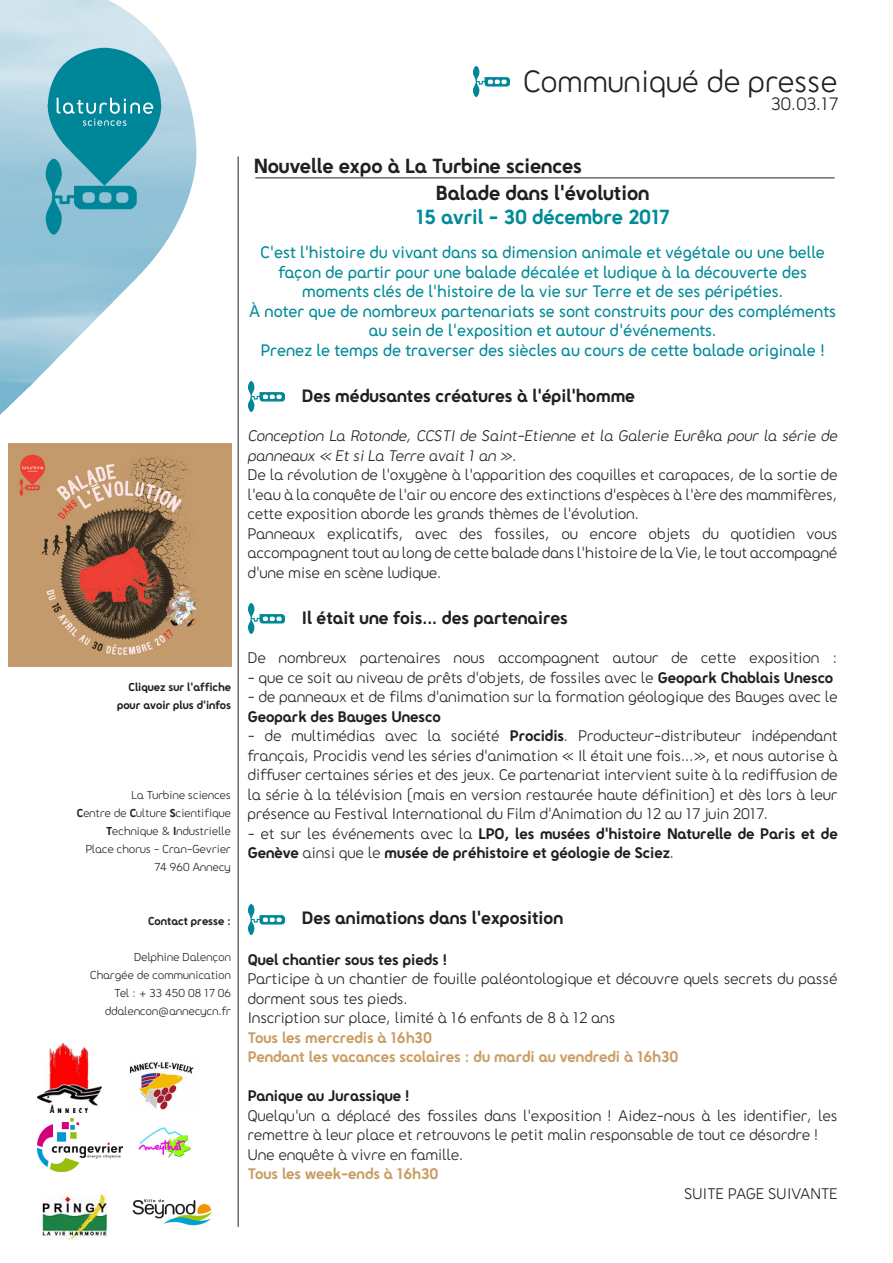
<style>
.page{position:relative;width:893px;height:1263px;background:#fff}
.page>*{position:absolute;margin:0;border:0;box-sizing:border-box;transform-origin:0 0}
.t1{font:36px "FNAC Regular";color:#231f20}
.t2{font:700 24px/24px "FNAC Regular";color:#008b98;text-align:center}
.t3{font:700 24px "FNAC Regular";color:#231f20}
.t4{font:700 21px "FNAC Regular";color:#231f20}
.t5{font:21px "FNAC Regular";color:#231f20}
.t6{font:700 19.5px/19.5px "FNAC Demi";color:#008b98;text-align:center}
.t7{font:18px/19.5px "FNAC Regular";color:#231f20;text-align:justify}
.t8{font:700 18px/19.5px "FNAC Regular";color:#231f20}
.t9{font:italic 18px/19.5px "FNAC Regular";color:#231f20}
.t10{font:700 18px "FNAC Regular";color:#c99e64}
.t11{font:13.5px/18px "FNAC Regular";color:#231f20;text-align:right}
.t12{font:700 13.5px "FNAC Regular";color:#231f20}
.s1{font-weight:700}
.s2{color:#231f20}
.s3{font-weight:400}
</style>
<div class="page">
<img style="left:473px;top:67px;width:36px;height:30px">
<hr style="left:255px;top:177px;width:579px;height:1px;background:#231f20">
<img style="left:248px;top:382px;width:36px;height:30px">
<hr style="left:238px;top:156px;width:1px;height:1071px;background:#231f20">
<img style="left:0;top:0;width:197px;height:415px">
<img style="left:248px;top:604px;width:36px;height:30px">
<img style="left:138px;top:1127px;width:53px;height:31px">
<img style="left:37px;top:1044px;width:64px;height:69px">
<img style="left:129px;top:1062px;width:65px;height:48px">
<img style="left:37px;top:1119px;width:85px;height:52px">
<img style="left:42px;top:1192px;width:65px;height:48px">
<img style="left:132px;top:1199px;width:80px;height:27px">
<img style="left:248px;top:905px;width:36px;height:30px">
<img style="left:9px;top:443px;width:223px;height:223px">
<p class="t1" style="left:524px;top:64px;width:316px">Communiqué de presse</p>
<p class="t5" style="left:771px;top:93px;width:68px">30.03.17</p>
<p class="t12" style="left:128px;top:681px;width:104px">Cliquez sur l’affiche</p>
<p class="t12" style="left:117px;top:699px;width:116px">pour avoir plus d’infos</p>
<p class="t11" style="left:132px;top:786px;width:101px">La Turbine sciences</p>
<p class="t11" style="left:77px;top:804px;width:156px"><span class="s1">C</span>entre de <span class="s1">C</span>ulture <span class="s1">S</span>cientifique</p>
<p class="t11" style="left:106px;top:822px;width:126px"><span class="s1">T</span>echnique &amp; <span class="s1">I</span>ndustrielle</p>
<p class="t11" style="left:86px;top:840px;width:147px">Place chorus - Cran-Gevrier<br>74 960 Annecy</p>
<p class="t12" style="left:148px;top:915px;width:84px">Contact presse :</p>
<p class="t11" style="left:134px;top:948px;width:98px">Delphine Dalençon</p>
<p class="t11" style="left:90px;top:966px;width:142px">Chargée de communication</p>
<p class="t11" style="left:115px;top:984px;width:118px">Tel : + 33 450 08 17 06</p>
<p class="t11" style="left:105px;top:1002px;width:127px">ddalencon@annecycn.fr</p>
<p class="t3" style="left:254px;top:154px;width:330px">Nouvelle expo à La Turbine sciences</p>
<p class="t2" style="left:416px;top:180px;width:255px"><span class="s2">Balade dans l’évolution<br></span>15 avril - 30 décembre 2017</p>
<p class="t6" style="left:260px;top:242px;width:566px">C’est l’histoire du vivant dans sa dimension animale et végétale ou une belle façon de partir pour une balade décalée et ludique à la découverte des moments clés de l’histoire de la vie sur Terre et de ses péripéties.</p>
<p class="t6" style="left:249px;top:301px;width:588px">À noter que de nombreux partenariats se sont construits pour des compléments au sein de l’exposition et autour d’événements.<br>Prenez le temps de traverser des siècles au cours de cette balade originale !</p>
<p class="t4" style="left:302px;top:386px;width:335px">Des médusantes créatures à l’épil’homme</p>
<p class="t9" style="left:248px;top:426px;width:591px">Conception La Rotonde, CCSTI de Saint-Etienne et la Galerie Eurêka pour la série de panneaux « Et si La Terre avait 1 an ».</p>
<p class="t7" style="left:248px;top:465px;width:591px">De la révolution de l’oxygène à l’apparition des coquilles et carapaces, de la sortie de l’eau à la conquête de l’air ou encore des extinctions d’espèces à l’ère des mammifères, cette exposition aborde les grands thèmes de l’évolution.</p>
<p class="t7" style="left:248px;top:523px;width:591px">Panneaux explicatifs, avec des fossiles, ou encore objets du quotidien vous accompagnent tout au long de cette balade dans l’histoire de la Vie, le tout accompagné d’une mise en scène ludique.</p>
<p class="t4" style="left:302px;top:608px;width:268px">Il était une fois... des partenaires</p>
<p class="t7" style="left:248px;top:648px;width:591px">De nombreux partenaires nous accompagnent autour de cette exposition :</p>
<p class="t7" style="left:248px;top:667px;width:587px">- que ce soit au niveau de prêts d’objets, de fossiles avec le <span class="s1">Geopark Chablais Unesco</span></p>
<p class="t7" style="left:248px;top:687px;width:592px">- de panneaux et de films d’animation sur la formation géologique des Bauges avec le<br><span class="s1">Geopark des Bauges Unesco</span></p>
<p class="t7" style="left:248px;top:726px;width:592px">- de multimédias avec la société <span class="s1">Procidis</span>. Producteur-distributeur indépendant français, Procidis vend les séries d’animation « Il était une fois...», et nous autorise à diffuser certaines séries et des jeux. Ce partenariat intervient suite à la rediffusion de la série à la télévision (mais en version restaurée haute définition) et dès lors à leur présence au Festival International du Film d’Animation du 12 au 17 juin 2017.</p>
<p class="t8" style="left:248px;top:823px;width:591px"><span class="s3">- et sur les événements avec la</span> LPO, les musées d’histoire Naturelle de Paris et de<br>Genève <span class="s3">ainsi que le</span> musée de préhistoire et géologie de Sciez<span class="s3">.</span></p>
<p class="t4" style="left:302px;top:908px;width:263px">Des animations dans l’exposition</p>
<p class="t8" style="left:248px;top:949px;width:201px">Quel chantier sous tes pieds !</p>
<p class="t7" style="left:248px;top:969px;width:591px">Participe à un chantier de fouille paléontologique et découvre quels secrets du passé dorment sous tes pieds.</p>
<p class="t7" style="left:248px;top:1008px;width:369px">Inscription sur place, limité à 16 enfants de 8 à 12 ans</p>
<p class="t10" style="left:248px;top:1029px;width:186px">Tous les mercredis à 16h30</p>
<p class="t10" style="left:248px;top:1048px;width:432px">Pendant les vacances scolaires : du mardi au vendredi à 16h30</p>
<p class="t8" style="left:248px;top:1086px;width:163px">Panique au Jurassique !</p>
<p class="t7" style="left:248px;top:1105px;width:591px">Quelqu’un a déplacé des fossiles dans l’exposition ! Aidez-nous à les identifier, les remettre à leur place et retrouvons le petit malin responsable de tout ce désordre !</p>
<p class="t7" style="left:248px;top:1144px;width:217px">Une enquête à vivre en famille.</p>
<p class="t10" style="left:248px;top:1165px;width:192px">Tous les week-ends à 16h30</p>
<p class="t7" style="left:684px;top:1183px;width:155px">SUITE PAGE SUIVANTE</p>
</div>
